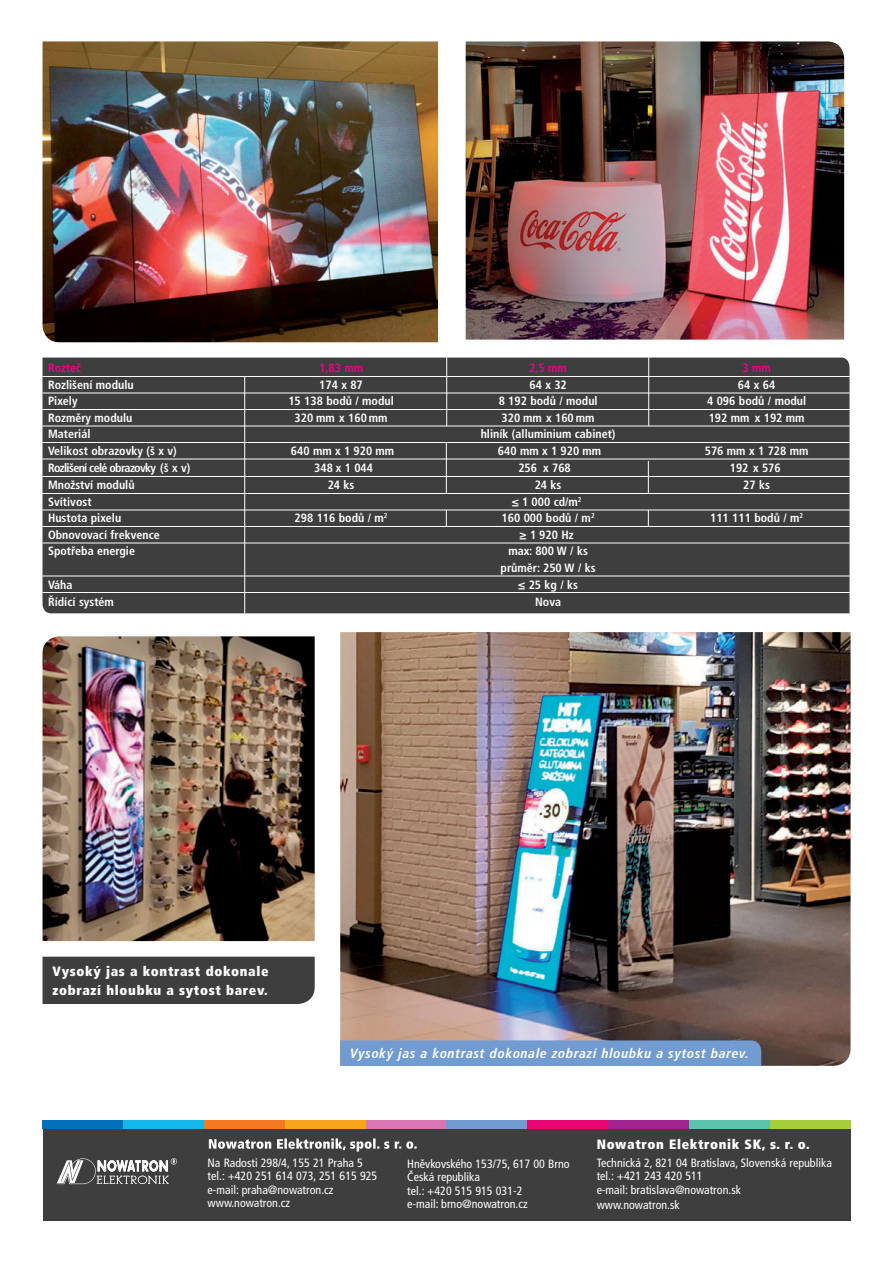
<style>
.page{position:relative;width:893px;height:1263px;background:#fff}
.page>*{position:absolute;margin:0;border:0;box-sizing:border-box;transform-origin:0 0}
.t1{font:900 condensed 13.5px/19.5px "Frutiger LT Pro";letter-spacing:.05em;color:#fff}
.t2{font:italic 700 condensed 13.5px "Frutiger LT Pro";letter-spacing:.05em;color:#fff}
.t3{font:700 condensed 12px/16.5px "Frutiger LT Pro";color:#fff;text-align:center}
.t4{font:condensed 12px/13.5px "Frutiger LT Pro";color:#fff}
.t5{font:700 condensed 12px "Frutiger LT Pro";letter-spacing:-.055em;color:#fff}
.t6{font:700 condensed 12px "Frutiger LT Pro";color:#ed028c}
</style>
<div class="page">
<div style="left:43px;top:1129px;width:807px;height:91px;background:#3e3e3f"></div>
<svg style="left:57px;top:1158px;width:120px;height:26px"></svg>
<div style="left:43px;top:1120px;width:80px;height:9px;background:#0072bc"></div>
<div style="left:204px;top:1120px;width:81px;height:9px;background:#f47921"></div>
<div style="left:285px;top:1120px;width:81px;height:9px;background:#f9a51b"></div>
<div style="left:366px;top:1120px;width:80px;height:9px;background:#db77b0"></div>
<div style="left:446px;top:1120px;width:81px;height:9px;background:#729cd1"></div>
<div style="left:527px;top:1120px;width:81px;height:9px;background:#e90672"></div>
<div style="left:608px;top:1120px;width:81px;height:9px;background:#a2238e"></div>
<div style="left:689px;top:1120px;width:81px;height:9px;background:#5dc3ad"></div>
<div style="left:770px;top:1120px;width:80px;height:9px;background:#a6ce39"></div>
<div style="left:123px;top:1120px;width:81px;height:9px;background:#15b8ec"></div>
<svg style="left:209px;top:1139px;width:208px;height:13px"></svg>
<img style="left:466px;top:41px;width:378px;height:299px">
<img style="left:43px;top:636px;width:272px;height:305px">
<img style="left:43px;top:41px;width:395px;height:301px">
<img style="left:340px;top:632px;width:510px;height:434px">
<div style="left:43px;top:358px;width:806px;height:255px;background:#3e3e3f"></div>
<hr style="left:43px;top:376px;width:807px;height:1px;background:#fff">
<hr style="left:43px;top:393px;width:807px;height:1px;background:#fff">
<hr style="left:43px;top:409px;width:807px;height:1px;background:#fff">
<hr style="left:43px;top:426px;width:807px;height:1px;background:#fff">
<hr style="left:43px;top:442px;width:807px;height:1px;background:#fff">
<hr style="left:43px;top:459px;width:807px;height:1px;background:#fff">
<hr style="left:43px;top:493px;width:807px;height:1px;background:#fff">
<hr style="left:43px;top:510px;width:807px;height:1px;background:#fff">
<hr style="left:43px;top:526px;width:807px;height:1px;background:#fff">
<hr style="left:43px;top:543px;width:807px;height:1px;background:#fff">
<hr style="left:43px;top:576px;width:807px;height:1px;background:#fff">
<hr style="left:43px;top:592px;width:807px;height:1px;background:#fff">
<hr style="left:43px;top:476px;width:807px;height:1px;background:#fff">
<hr style="left:244px;top:377px;width:1px;height:236px;background:#fff">
<hr style="left:446px;top:357px;width:1px;height:69px;background:#fff">
<hr style="left:446px;top:443px;width:1px;height:50px;background:#fff">
<svg style="left:446px;top:510px;width:1px;height:16px"></svg>
<hr style="left:648px;top:357px;width:1px;height:69px;background:#fff">
<hr style="left:648px;top:461px;width:1px;height:32px;background:#fff">
<svg style="left:648px;top:510px;width:1px;height:16px"></svg>
<div style="left:43px;top:957px;width:272px;height:47px;background:#3e3e3f"></div>
<div style="left:340px;top:1040px;width:421px;height:26px;background:#729cd1"></div>
<p class="t6" style="left:48px;top:361px;width:35px">Rozteč</p>
<p class="t6" style="left:319px;top:361px;width:45px">1,83 mm</p>
<p class="t6" style="left:529px;top:361px;width:39px">2,5 mm</p>
<p class="t6" style="left:742px;top:361px;width:30px">3 mm</p>
<p class="t3" style="left:48px;top:376px;width:87px">Rozlišení modulu</p>
<p class="t3" style="left:319px;top:376px;width:45px">174 x 87</p>
<p class="t3" style="left:529px;top:376px;width:39px">64 x 32</p>
<p class="t3" style="left:738px;top:376px;width:39px">64 x 64</p>
<p class="t3" style="left:48px;top:393px;width:31px">Pixely</p>
<p class="t3" style="left:288px;top:393px;width:107px">15 138 bodů / modul</p>
<p class="t3" style="left:499px;top:393px;width:100px">8 192 bodů / modul</p>
<p class="t3" style="left:707px;top:393px;width:101px">4 096 bodů / modul</p>
<p class="t3" style="left:48px;top:409px;width:86px">Rozměry modulu</p>
<p class="t3" style="left:295px;top:409px;width:94px">320 mm x 160 mm</p>
<p class="t3" style="left:709px;top:409px;width:97px">192 mm x 192 mm</p>
<p class="t3" style="left:48px;top:426px;width:44px">Materiál</p>
<p class="t3" style="left:481px;top:426px;width:136px">hliník (alluminium cabinet)</p>
<p class="t3" style="left:48px;top:442px;width:130px">Velikost obrazovky (š x v)</p>
<p class="t3" style="left:291px;top:442px;width:105px">640 mm x 1 920 mm</p>
<p class="t3" style="left:498px;top:442px;width:105px">640 mm x 1 920 mm</p>
<p class="t3" style="left:705px;top:442px;width:105px">576 mm x 1 728 mm</p>
<p class="t5" style="left:48px;top:461px;width:144px">Rozlišení celé obrazovky (š x v)</p>
<p class="t3" style="left:314px;top:460px;width:60px">348 x 1 044</p>
<p class="t3" style="left:518px;top:460px;width:54px">256 x 768</p>
<p class="t3" style="left:730px;top:460px;width:52px">192 x 576</p>
<p class="t3" style="left:48px;top:477px;width:88px">Množství modulů</p>
<p class="t3" style="left:328px;top:477px;width:28px">24 ks</p>
<p class="t3" style="left:535px;top:477px;width:28px">24 ks</p>
<p class="t3" style="left:743px;top:477px;width:28px">27 ks</p>
<p class="t3" style="left:48px;top:493px;width:45px">Svítivost</p>
<p class="t3" style="left:512px;top:493px;width:71px">≤ 1 000 cd/m<sup>2</sup></p>
<p class="t3" style="left:48px;top:510px;width:75px">Hustota pixelu</p>
<p class="t3" style="left:294px;top:510px;width:95px">298 116 bodů / m<sup>2</sup></p>
<p class="t3" style="left:501px;top:510px;width:95px">160 000 bodů / m<sup>2</sup></p>
<p class="t3" style="left:710px;top:510px;width:95px">111 111 bodů / m<sup>2</sup></p>
<p class="t3" style="left:48px;top:526px;width:113px">Obnovovací frekvence</p>
<p class="t3" style="left:519px;top:526px;width:56px">≥ 1 920 Hz</p>
<p class="t3" style="left:48px;top:543px;width:88px">Spotřeba energie</p>
<p class="t3" style="left:500px;top:543px;width:97px">max: 800 W / ks průměr: 250 W / ks</p>
<p class="t3" style="left:48px;top:577px;width:26px">Váha</p>
<p class="t3" style="left:518px;top:577px;width:61px">≤25kg/ks</p>
<p class="t3" style="left:48px;top:594px;width:67px">Řídící systém</p>
<p class="t3" style="left:535px;top:594px;width:27px">Nova</p>
<p class="t3" style="left:501px;top:410px;width:94px">320 mm x 160 mm</p>
<p class="t1" style="left:53px;top:961px;width:218px">Vysoký jas a kontrast dokonale zobrazí hloubku a sytost barev.</p>
<p class="t2" style="left:350px;top:1046px;width:400px">Vysoký jas a kontrast dokonale zobrazí hloubku a sytost barev.</p>
<p class="t4" style="left:208px;top:1156px;width:171px">Na Radosti 298/4, 155 21 Praha 5 tel.: +420 251 614 073, 251 615 925 e-mail: praha@nowatron.cz www.nowatron.cz</p>
<p class="t4" style="left:407px;top:1157px;width:164px">Hněvkovského 153/75, 617 00 Brno<br>Česká republika<br>tel.: +420 515 915 031-2<br>e-mail: brno@nowatron.cz</p>
<p class="t1" style="left:597px;top:1134px;width:215px">Nowatron Elektronik SK, s. r. o.</p>
<p class="t4" style="left:597px;top:1156px;width:237px">Technická 2, 821 04 Bratislava, Slovenská republika tel.: +421 243 420 511<br>e-mail: bratislava@nowatron.sk</p>
<p class="t4" style="left:597px;top:1198px;width:85px">www.nowatron.sk</p>
</div>
